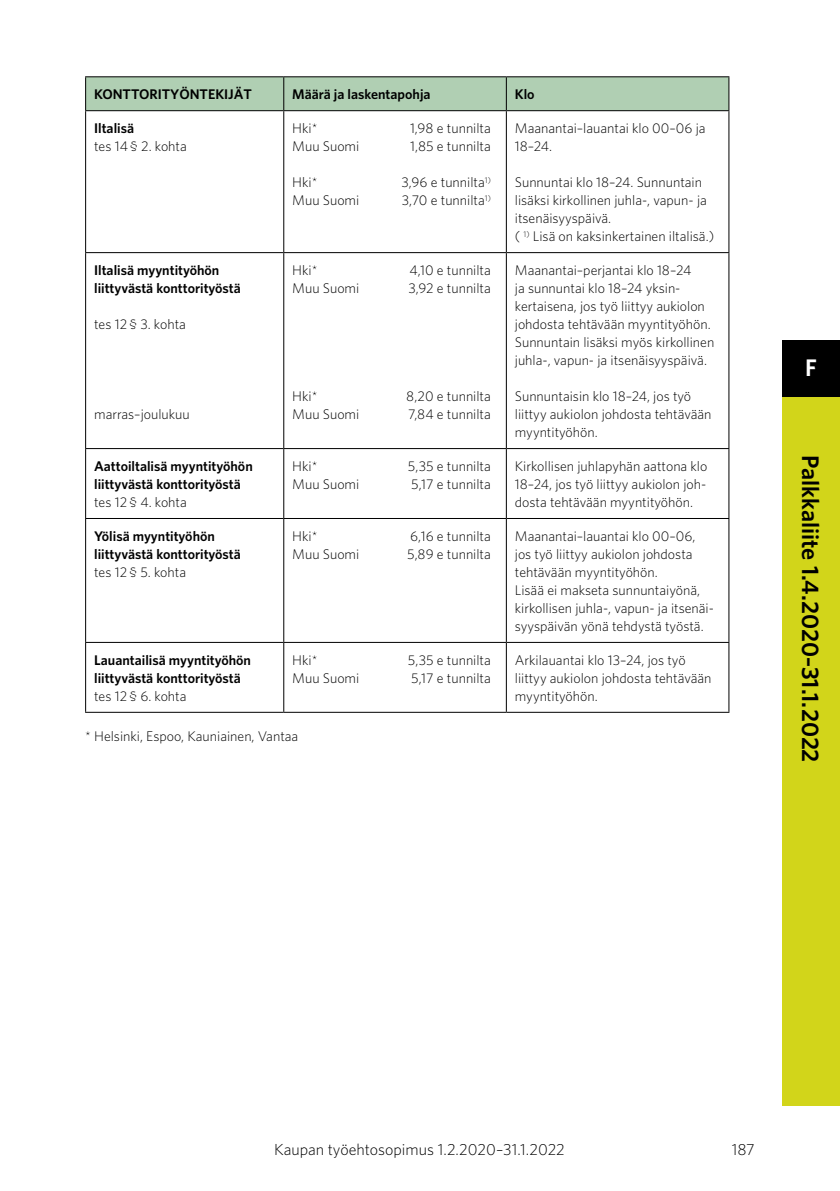
<style>
.page{position:relative;width:840px;height:1191px;background:#fff}
.page>*{position:absolute;margin:0;border:0;box-sizing:border-box;transform-origin:0 0}
.t1{font:600 24px "Whitney";color:#000}
.t2{font:600 24px "Whitney";color:#fff}
.t3{font:300 16px "Whitney";color:#000}
.t4{font:300 14px/18px "Whitney";color:#000}
.t5{font:600 14px/18px "Whitney";color:#000}
.s1{font-size:22px}
</style>
<div class="page">
<div style="left:782px;top:340px;width:57px;height:765px;background:#d2d51a"></div>
<div style="left:782px;top:340px;width:57px;height:56px;background:#000"></div>
<div style="left:86px;top:77px;width:642px;height:33px;background:#b0cfb3"></div>
<hr style="left:85px;top:111px;width:1px;height:141px;background:#000">
<hr style="left:283px;top:111px;width:1px;height:141px;background:#000">
<hr style="left:505px;top:111px;width:1px;height:141px;background:#000">
<hr style="left:728px;top:111px;width:1px;height:141px;background:#000">
<hr style="left:85px;top:252px;width:198px;height:1px;background:#000">
<hr style="left:85px;top:253px;width:1px;height:195px;background:#000">
<hr style="left:283px;top:252px;width:223px;height:1px;background:#000">
<hr style="left:283px;top:253px;width:1px;height:195px;background:#000">
<hr style="left:506px;top:252px;width:223px;height:1px;background:#000">
<hr style="left:505px;top:253px;width:1px;height:195px;background:#000">
<hr style="left:728px;top:253px;width:1px;height:195px;background:#000">
<hr style="left:85px;top:448px;width:198px;height:1px;background:#000">
<hr style="left:85px;top:449px;width:1px;height:69px;background:#000">
<hr style="left:283px;top:448px;width:223px;height:1px;background:#000">
<hr style="left:283px;top:449px;width:1px;height:69px;background:#000">
<hr style="left:506px;top:448px;width:223px;height:1px;background:#000">
<hr style="left:505px;top:449px;width:1px;height:69px;background:#000">
<hr style="left:728px;top:449px;width:1px;height:69px;background:#000">
<hr style="left:85px;top:518px;width:198px;height:1px;background:#000">
<hr style="left:85px;top:519px;width:1px;height:123px;background:#000">
<hr style="left:283px;top:518px;width:223px;height:1px;background:#000">
<hr style="left:283px;top:519px;width:1px;height:123px;background:#000">
<hr style="left:506px;top:518px;width:223px;height:1px;background:#000">
<hr style="left:505px;top:519px;width:1px;height:123px;background:#000">
<hr style="left:728px;top:519px;width:1px;height:123px;background:#000">
<hr style="left:85px;top:642px;width:198px;height:1px;background:#000">
<hr style="left:85px;top:643px;width:1px;height:69px;background:#000">
<hr style="left:283px;top:642px;width:223px;height:1px;background:#000">
<hr style="left:283px;top:643px;width:1px;height:69px;background:#000">
<hr style="left:506px;top:642px;width:223px;height:1px;background:#000">
<hr style="left:505px;top:643px;width:1px;height:69px;background:#000">
<hr style="left:728px;top:643px;width:1px;height:69px;background:#000">
<hr style="left:85px;top:712px;width:198px;height:1px;background:#000">
<hr style="left:283px;top:712px;width:223px;height:1px;background:#000">
<hr style="left:506px;top:712px;width:223px;height:1px;background:#000">
<hr style="left:85px;top:76px;width:198px;height:1px;background:#000">
<hr style="left:85px;top:77px;width:1px;height:33px;background:#000">
<hr style="left:85px;top:110px;width:198px;height:1px;background:#000">
<hr style="left:283px;top:76px;width:223px;height:1px;background:#000">
<hr style="left:283px;top:77px;width:1px;height:33px;background:#000">
<hr style="left:283px;top:110px;width:223px;height:1px;background:#000">
<hr style="left:506px;top:76px;width:223px;height:1px;background:#000">
<hr style="left:505px;top:77px;width:1px;height:33px;background:#000">
<hr style="left:728px;top:77px;width:1px;height:33px;background:#000">
<hr style="left:506px;top:110px;width:223px;height:1px;background:#000">
<p class="t5" style="left:94px;top:85px;width:159px">KONTTORITYÖNTEKIJÄT</p>
<p class="t5" style="left:292px;top:85px;width:140px">Määrä ja laskentapohja</p>
<p class="t5" style="left:514px;top:85px;width:21px">Klo</p>
<p class="t5" style="left:94px;top:119px;width:41px">Iltalisä</p>
<p class="t4" style="left:94px;top:137px;width:94px">tes 14 § 2. kohta</p>
<p class="t4" style="left:514px;top:119px;width:192px">Maanantai–lauantai klo 00–06 ja<br>18–24.</p>
<p class="t4" style="left:514px;top:173px;width:201px">Sunnuntai klo 18–24. Sunnuntain lisäksi kirkollinen juhla-, vapun- ja itsenäisyyspäivä.<br>( <sup>1)</sup> Lisä on kaksinkertainen iltalisä.)</p>
<p class="t4" style="left:292px;top:119px;width:27px">Hki*</p>
<p class="t4" style="left:410px;top:119px;width:82px">1,98 e tunnilta</p>
<p class="t4" style="left:292px;top:137px;width:68px">Muu Suomi</p>
<p class="t4" style="left:410px;top:137px;width:82px">1,85 e tunnilta</p>
<p class="t4" style="left:292px;top:173px;width:27px">Hki*</p>
<p class="t4" style="left:401px;top:173px;width:91px">3,96 e tunnilta<sup>1)</sup></p>
<p class="t4" style="left:292px;top:191px;width:68px">Muu Suomi</p>
<p class="t4" style="left:401px;top:191px;width:91px">3,70 e tunnilta<sup>1)</sup></p>
<p class="t5" style="left:94px;top:261px;width:148px">Iltalisä myyntityöhön liittyvästä konttorityöstä</p>
<p class="t4" style="left:94px;top:315px;width:93px">tes 12 § 3. kohta</p>
<p class="t4" style="left:94px;top:405px;width:97px">marras–joulukuu</p>
<p class="t4" style="left:292px;top:261px;width:27px">Hki*</p>
<p class="t4" style="left:409px;top:261px;width:83px">4,10 e tunnilta</p>
<p class="t4" style="left:292px;top:279px;width:68px">Muu Suomi</p>
<p class="t4" style="left:408px;top:279px;width:84px">3,92 e tunnilta</p>
<p class="t4" style="left:292px;top:387px;width:27px">Hki*</p>
<p class="t4" style="left:406px;top:387px;width:86px">8,20 e tunnilta</p>
<p class="t4" style="left:292px;top:405px;width:68px">Muu Suomi</p>
<p class="t4" style="left:408px;top:405px;width:84px">7,84 e tunnilta</p>
<p class="t4" style="left:514px;top:261px;width:201px">Maanantai–perjantai klo 18–24<br>ja sunnuntai klo 18–24 yksin&shy;kertaisena, jos työ liittyy aukiolon johdosta tehtävään myyntityöhön.<br>Sunnuntain lisäksi myös kirkollinen juhla-, vapun- ja itsenäisyyspäivä.</p>
<p class="t4" style="left:514px;top:387px;width:198px">Sunnuntaisin klo 18–24, jos työ liittyy aukiolon johdosta tehtävään myyntityöhön.</p>
<p class="t5" style="left:94px;top:457px;width:160px">Aattoiltalisä myyntityöhön liittyvästä konttorityöstä</p>
<p class="t4" style="left:94px;top:493px;width:94px">tes 12 § 4. kohta</p>
<p class="t4" style="left:292px;top:457px;width:27px">Hki*</p>
<p class="t4" style="left:407px;top:457px;width:84px">5,35 e tunnilta</p>
<p class="t4" style="left:292px;top:475px;width:68px">Muu Suomi</p>
<p class="t4" style="left:411px;top:475px;width:81px">5,17 e tunnilta</p>
<p class="t4" style="left:514px;top:457px;width:194px;text-align:justify">Kirkollisen juhlapyhän aattona klo 18–24, jos työ liittyy aukiolon joh&shy;dosta tehtävään myyntityöhön.</p>
<p class="t5" style="left:94px;top:527px;width:148px">Yölisä myyntityöhön liittyvästä konttorityöstä</p>
<p class="t4" style="left:94px;top:563px;width:93px">tes 12 § 5. kohta</p>
<p class="t4" style="left:292px;top:527px;width:27px">Hki*</p>
<p class="t4" style="left:410px;top:527px;width:82px">6,16 e tunnilta</p>
<p class="t4" style="left:292px;top:545px;width:68px">Muu Suomi</p>
<p class="t4" style="left:407px;top:545px;width:85px">5,89 e tunnilta</p>
<p class="t4" style="left:514px;top:527px;width:200px">Maanantai–lauantai klo 00–06, jos työ liittyy aukiolon johdosta tehtävään myyntityöhön.<br>Lisää ei makseta sunnuntaiyönä, kirkollisen juhla-, vapun- ja itsenäi&shy;syyspäivän yönä tehdystä työstä.</p>
<p class="t5" style="left:94px;top:651px;width:158px">Lauantailisä myyntityöhön liittyvästä konttorityöstä</p>
<p class="t4" style="left:94px;top:687px;width:94px">tes 12 § 6. kohta</p>
<p class="t4" style="left:292px;top:651px;width:27px">Hki*</p>
<p class="t4" style="left:407px;top:651px;width:84px">5,35 e tunnilta</p>
<p class="t4" style="left:292px;top:669px;width:68px">Muu Suomi</p>
<p class="t4" style="left:411px;top:669px;width:81px">5,17 e tunnilta</p>
<p class="t4" style="left:514px;top:651px;width:198px">Arkilauantai klo 13–24, jos työ liittyy aukiolon johdosta tehtävään myyntityöhön.</p>
<p class="t4" style="left:85px;top:726px;width:214px">* Helsinki, Espoo, Kauniainen, Vantaa</p>
<h1 class="t2" style="left:804px;top:352px;width:13px">F</h1>
<h1 class="t1" style="left:826px;top:455px;width:308px;rotate:90deg">Palkkaliite 1.4.2020<span class="s1">–</span>31.1.2022</h1>
<p class="t3" style="left:274px;top:1138px;width:292px">Kaupan työehtosopimus 1.2.2020–31.1.2022</p>
<p class="t3" style="left:731px;top:1138px;width:25px">187</p>
</div>
